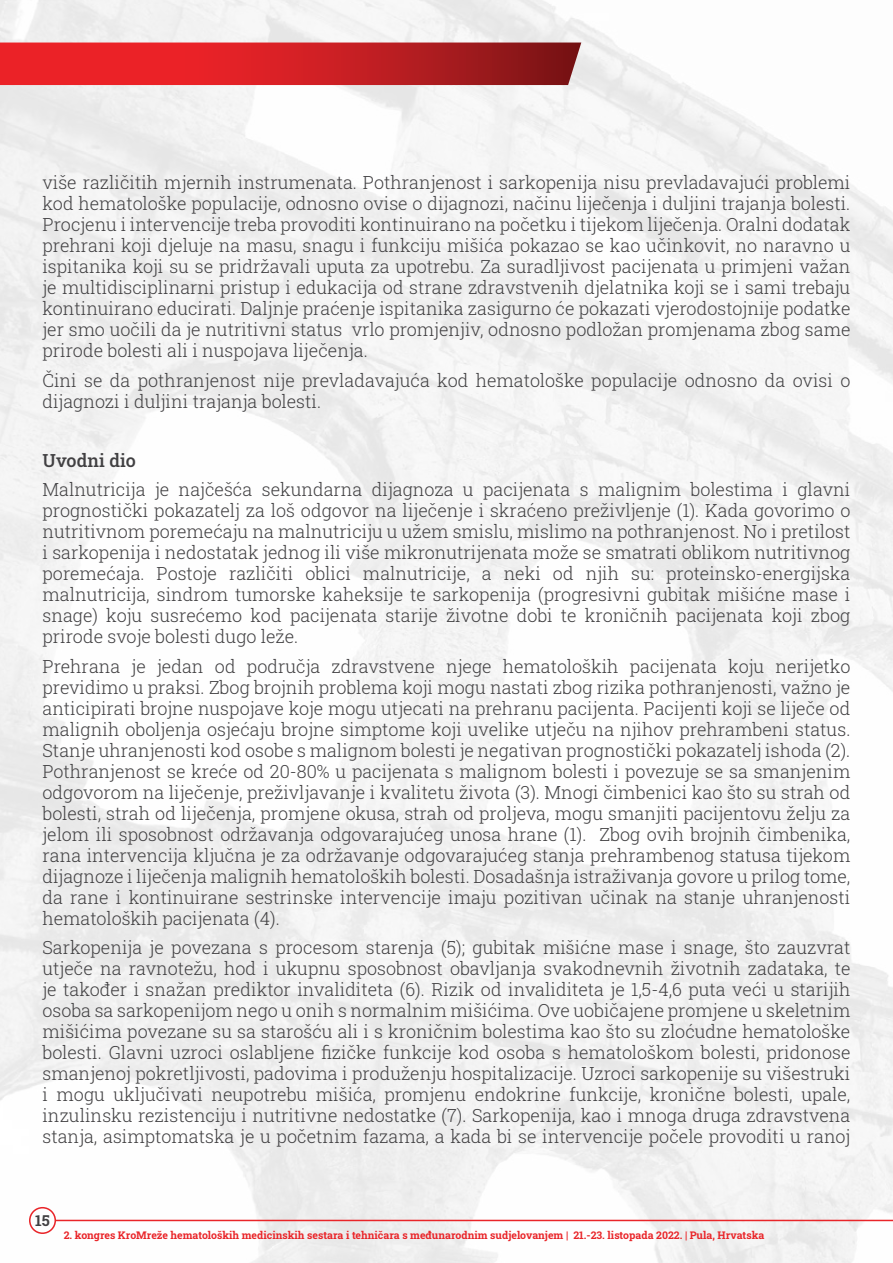
<style>
.page{position:relative;width:893px;height:1263px;background:#fff}
.page>*{position:absolute;margin:0;border:0;box-sizing:border-box;transform-origin:0 0}
.t1{font:300 18px/21px "Roboto Slab";color:#414042;text-align:justify}
.t2{font:500 18px "Roboto Slab";color:#414042}
.t3{font:700 15px "Roboto Slab";color:#414042}
.t4{font:700 10.5px "Roboto Slab";color:#e92529}
</style>
<div class="page">
<img style="left:0;top:0;width:893px;height:1263px">
<svg style="left:0;top:43px;width:581px;height:42px;background:#c92024"></svg>
<hr style="left:55px;top:1220px;width:838px;height:1px;background:#e92529">
<div style="left:29px;top:1207px;width:27px;height:27px;border:2px solid #e92529;border-radius:50%"></div>
<p class="t1" style="left:42px;top:171px;width:809px">više različitih mjernih instrumenata. Pothranjenost i sarkopenija nisu prevladavajući problemi kod hematološke populacije, odnosno ovise o dijagnozi, načinu liječenja i duljini trajanja bolesti.<br>Procjenu i intervencije treba provoditi kontinuirano na početku i tijekom liječenja. Oralni dodatak prehrani koji djeluje na masu, snagu i funkciju mišića pokazao se kao učinkovit, no naravno u ispitanika koji su se pridržavali uputa za upotrebu. Za suradljivost pacijenata u primjeni važan je multidisciplinarni pristup i edukacija od strane zdravstvenih djelatnika koji se i sami trebaju kontinuirano educirati. Daljnje praćenje ispitanika zasigurno će pokazati vjerodostojnije podatke jer smo uočili da je nutritivni status vrlo promjenjiv, odnosno podložan promjenama zbog same prirode bolesti ali i nuspojava liječenja.</p>
<p class="t1" style="left:42px;top:369px;width:809px">Čini se da pothranjenost nije prevladavajuća kod hematološke populacije odnosno da ovisi o dijagnozi i duljini trajanja bolesti.</p>
<p class="t2" style="left:42px;top:448px;width:95px">Uvodni dio</p>
<p class="t1" style="left:42px;top:479px;width:809px">Malnutricija je najčešća sekundarna dijagnoza u pacijenata s malignim bolestima i glavni prognostički pokazatelj za loš odgovor na liječenje i skraćeno preživljenje (1). Kada govorimo o nutritivnom poremećaju na malnutriciju u užem smislu, mislimo na pothranjenost. No i pretilost i sarkopenija i nedostatak jednog ili više mikronutrijenata može se smatrati oblikom nutritivnog poremećaja. Postoje različiti oblici malnutricije, a neki od njih su: proteinsko-energijska malnutricija, sindrom tumorske kaheksije te sarkopenija (progresivni gubitak mišićne mase i snage) koju susrećemo kod pacijenata starije životne dobi te kroničnih pacijenata koji zbog prirode svoje bolesti dugo leže.</p>
<p class="t1" style="left:42px;top:655px;width:809px">Prehrana je jedan od područja zdravstvene njege hematoloških pacijenata koju nerijetko previdimo u praksi. Zbog brojnih problema koji mogu nastati zbog rizika pothranjenosti, važno je anticipirati brojne nuspojave koje mogu utjecati na prehranu pacijenta. Pacijenti koji se liječe od malignih oboljenja osjećaju brojne simptome koji uvelike utječu na njihov prehrambeni status.<br>Stanje uhranjenosti kod osobe s malignom bolesti je negativan prognostički pokazatelj ishoda (2).<br>Pothranjenost se kreće od 20-80% u pacijenata s malignom bolesti i povezuje se sa smanjenim odgovorom na liječenje, preživljavanje i kvalitetu života (3). Mnogi čimbenici kao što su strah od bolesti, strah od liječenja, promjene okusa, strah od proljeva, mogu smanjiti pacijentovu želju za jelom ili sposobnost održavanja odgovarajućeg unosa hrane (1). Zbog ovih brojnih čimbenika, rana intervencija ključna je za održavanje odgovarajućeg stanja prehrambenog statusa tijekom dijagnoze i liječenja malignih hematoloških bolesti. Dosadašnja istraživanja govore u prilog tome, da rane i kontinuirane sestrinske intervencije imaju pozitivan učinak na stanje uhranjenosti hematoloških pacijenata (4).</p>
<p class="t1" style="left:42px;top:937px;width:809px">Sarkopenija je povezana s procesom starenja (5); gubitak mišićne mase i snage, što zauzvrat utječe na ravnotežu, hod i ukupnu sposobnost obavljanja svakodnevnih životnih zadataka, te je također i snažan prediktor invaliditeta (6). Rizik od invaliditeta je 1,5-4,6 puta veći u starijih osoba sa sarkopenijom nego u onih s normalnim mišićima. Ove uobičajene promjene u skeletnim mišićima povezane su sa starošću ali i s kroničnim bolestima kao što su zloćudne hematološke bolesti. Glavni uzroci oslabljene fizičke funkcije kod osoba s hematološkom bolesti, pridonose smanjenoj pokretljivosti, padovima i produženju hospitalizacije. Uzroci sarkopenije su višestruki i mogu uključivati neupotrebu mišića, promjenu endokrine funkcije, kronične bolesti, upale, inzulinsku rezistenciju i nutritivne nedostatke (7). Sarkopenija, kao i mnoga druga zdravstvena stanja, asimptomatska je u početnim fazama, a kada bi se intervencije počele provoditi u ranoj</p>
<p class="t3" style="left:35px;top:1210px;width:16px">15</p>
<p class="t4" style="left:64px;top:1228px;width:702px">2. kongres KroMreže hematoloških medicinskih sestara i tehničara s međunarodnim sudjelovanjem | 21.-23. listopada 2022. | Pula, Hrvatska</p>
</div>
